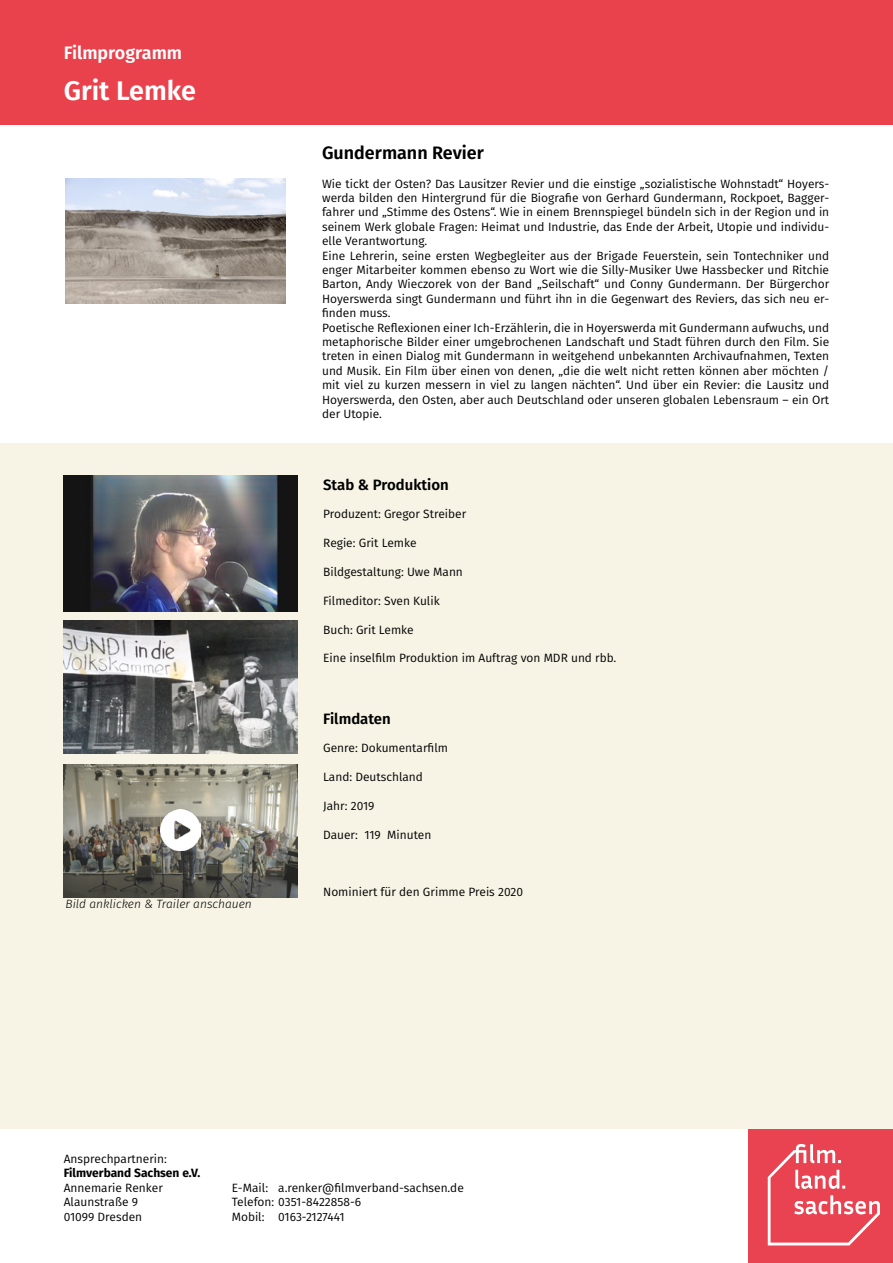
<style>
.page{position:relative;width:893px;height:1263px;background:#f7f4e6}
.page>*{position:absolute;margin:0;border:0;box-sizing:border-box;transform-origin:0 0}
.t1{font:600 27px "Fira Sans";color:#fff}
.t2{font:600 18px "Fira Sans";color:#000}
.t3{font:600 18px "Fira Sans";color:#fff}
.t4{font:600 15px "Fira Sans";color:#000}
.t5{font:12px/14.4px "Fira Sans";color:#000}
.t6{font:italic 300 12px "Fira Sans";color:#000}
.t7{font:700 12px "Fira Sans";color:#000}
</style>
<div class="page">
<div style="left:0;top:0;width:893px;height:125px;background:#e9424d"></div>
<div style="left:0;top:125px;width:893px;height:318px;background:#fff"></div>
<img style="left:65px;top:179px;width:221px;height:124px">
<div style="left:747px;top:1129px;width:146px;height:134px;background:#e94250"></div>
<svg style="left:768px;top:1144px;width:112px;height:101px"></svg>
<div style="left:0;top:1129px;width:747px;height:134px;background:#fff"></div>
<img style="left:64px;top:475px;width:234px;height:136px">
<img style="left:64px;top:764px;width:234px;height:133px">
<img style="left:64px;top:620px;width:234px;height:133px">
<img style="left:160px;top:810px;width:41px;height:40px">
<h2 class="t3" style="left:64px;top:38px;width:120px">Filmprogramm</h2>
<h1 class="t1" style="left:64px;top:69px;width:134px">Grit Lemke</h1>
<p class="t6" style="left:66px;top:896px;width:188px">Bild anklicken &amp; Trailer anschauen</p>
<h2 class="t2" style="left:322px;top:138px;width:163px">Gundermann Revier</h2>
<p class="t5" style="left:322px;top:176px;width:509px">Wie tickt der Osten? Das Lausitzer Revier und die einstige „sozialistische Wohnstadt“ Hoyers&shy;werda bilden den Hintergrund für die Biografie von Gerhard Gundermann, Rockpoet, Bagger&shy;fahrer und „Stimme des Ostens“. Wie in einem Brennspiegel bündeln sich in der Region und in seinem Werk globale Fragen: Heimat und Industrie, das Ende der Arbeit, Utopie und individu&shy;elle Verantwortung.<br>Eine Lehrerin, seine ersten Wegbegleiter aus der Brigade Feuerstein, sein Tontechniker und enger Mitarbeiter kommen ebenso zu Wort wie die Silly-Musiker Uwe Hassbecker und Ritchie Barton, Andy Wieczorek von der Band „Seilschaft“ und Conny Gundermann. Der Bürgerchor Hoyerswerda singt Gundermann und führt ihn in die Gegenwart des Reviers, das sich neu er&shy;finden muss.<br>Poetische Reflexionen einer Ich-Erzählerin, die in Hoyerswerda mit Gundermann aufwuchs, und metaphorische Bilder einer umgebrochenen Landschaft und Stadt führen durch den Film. Sie treten in einen Dialog mit Gundermann in weitgehend unbekannten Archivaufnahmen, Texten und Musik. Ein Film über einen von denen, „die die welt nicht retten können aber möchten / mit viel zu kurzen messern in viel zu langen nächten“. Und über ein Revier: die Lausitz und Hoyerswerda, den Osten, aber auch Deutschland oder unseren globalen Lebensraum – ein Ort der Utopie.</p>
<p class="t4" style="left:323px;top:472px;width:127px">Stab &amp; Produktion</p>
<p class="t5" style="left:323px;top:507px;width:145px">Produzent: Gregor Streiber</p>
<p class="t5" style="left:323px;top:535px;width:95px">Regie: Grit Lemke</p>
<p class="t5" style="left:323px;top:564px;width:141px">Bildgestaltung: Uwe Mann</p>
<p class="t5" style="left:323px;top:593px;width:118px">Filmeditor: Sven Kulik</p>
<p class="t5" style="left:323px;top:622px;width:92px">Buch: Grit Lemke</p>
<p class="t5" style="left:323px;top:651px;width:295px">Eine inselfilm Produktion im Auftrag von MDR und rbb.</p>
<p class="t4" style="left:323px;top:706px;width:69px">Filmdaten</p>
<p class="t5" style="left:323px;top:741px;width:126px">Genre: Dokumentarfilm</p>
<p class="t5" style="left:323px;top:769px;width:101px">Land: Deutschland</p>
<p class="t5" style="left:323px;top:798px;width:53px">Jahr: 2019</p>
<p class="t5" style="left:323px;top:827px;width:110px">Dauer: 119 Minuten</p>
<p class="t5" style="left:323px;top:885px;width:201px">Nominiert für den Grimme Preis 2020</p>
<p class="t5" style="left:64px;top:1151px;width:105px">Ansprechpartnerin:</p>
<p class="t7" style="left:64px;top:1163px;width:138px">Filmverband Sachsen e.V.</p>
<p class="t5" style="left:64px;top:1180px;width:101px">Annemarie Renker<br>Alaunstraße 9<br>01099 Dresden</p>
<p class="t5" style="left:232px;top:1180px;width:234px">E-Mail: a.renker@filmverband-sachsen.de<br>Telefon: 0351-8422858-6<br>Mobil: 0163-2127441</p>
</div>
